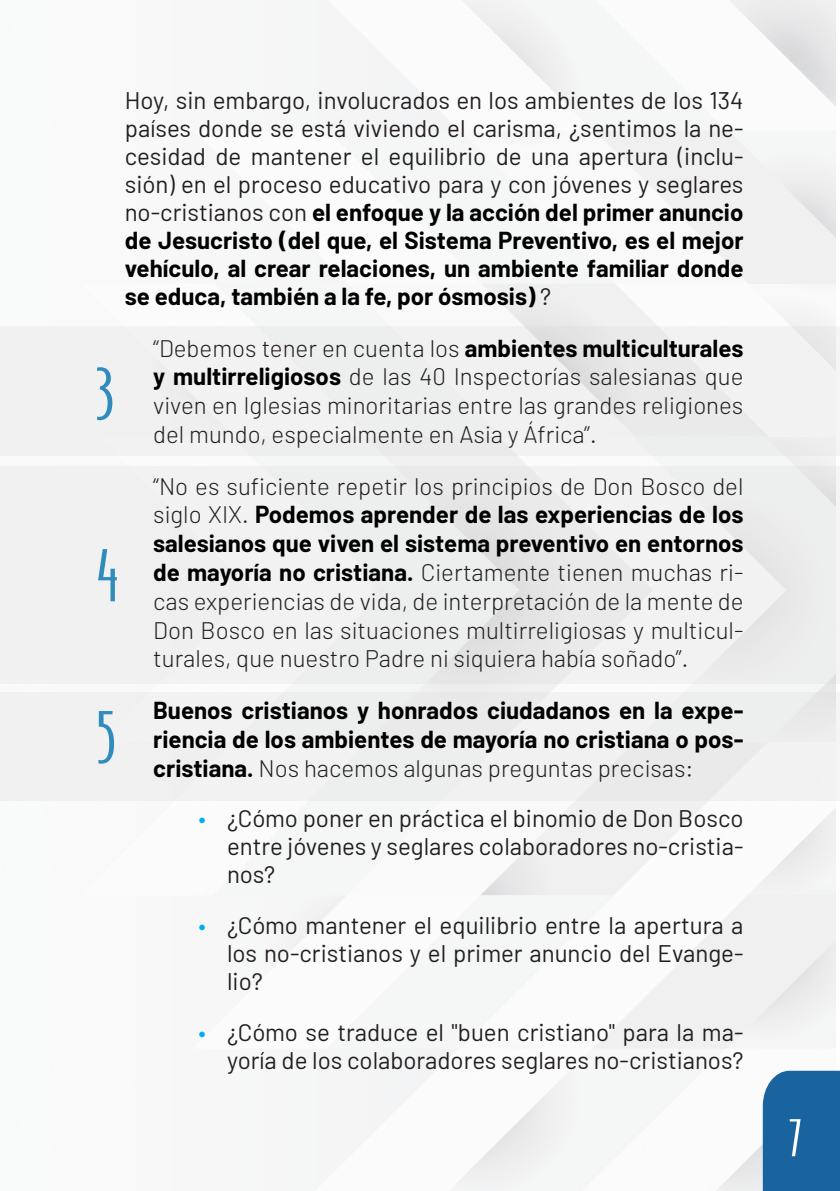
<style>
.page{position:relative;width:840px;height:1191px;background:#fff}
.page>*{position:absolute;margin:0;border:0;box-sizing:border-box;transform-origin:0 0}
.nummero{font:76px "Bodega Sans Light Smallcaps";color:#308cbd}
.t1{font:54px "Bodega Sans Light Smallcaps";color:#fff}
.Text{font:24px/28px "Barlow";color:#231f20;text-align:justify}
.tab{font:300 24px/28.8px "Barlow";color:#231f20;text-align:justify}
.tab-2{font:700 24px/28.8px "Barlow";color:#000;text-align:justify}
.s1{font-weight:700;color:#000}
.s2{font-weight:300;color:#231f20}
.s3{color:#00aeef}
</style>
<div class="page">
<div style="left:762px;top:1070px;width:77px;height:121px;background:#19639e"></div>
<div style="left:0;top:326px;width:839px;height:130px;background:#f1f1f1"></div>
<div style="left:0;top:465px;width:839px;height:218px;background:#f0f0f0"></div>
<div style="left:0;top:692px;width:839px;height:108px;background:#f1f1f1"></div>
<p class="nummero" style="left:96px;top:334px;width:20px">3</p>
<p class="nummero" style="left:96px;top:516px;width:23px">4</p>
<p class="nummero" style="left:96px;top:678px;width:22px">5</p>
<p class="Text" style="left:125px;top:85px;width:620px">Hoy, sin embargo, involucrados en los ambientes de los 134 países donde se está viviendo el carisma, ¿sentimos la ne&shy;cesidad de mantener el equilibrio de una apertura (inclu&shy;sión) en el proceso educativo para y con jóvenes y seglares no-cristianos con <span class="s1">el enfoque y la acción del primer anuncio de Jesucristo (del que, el Sistema Preventivo, es el mejor vehículo, al crear relaciones, un ambiente familiar donde se educa, también a la fe, por ósmosis)</span> ?</p>
<p class="tab" style="left:153px;top:333px;width:591px">“Debemos tener en cuenta los <span class="s1">ambientes multiculturales y multirreligiosos</span> de las 40 Inspectorías salesianas que viven en Iglesias minoritarias entre las grandes religiones del mundo, especialmente en Asia y África”.</p>
<p class="tab" style="left:153px;top:471px;width:591px">“No es suficiente repetir los principios de Don Bosco del siglo XIX. <span class="s1">Podemos aprender de las experiencias de los salesianos que viven el sistema preventivo en entornos de mayoría no cristiana.</span> Ciertamente tienen muchas ri&shy;cas experiencias de vida, de interpretación de la mente de Don Bosco en las situaciones multirreligiosas y multicul&shy;turales, que nuestro Padre ni siquiera había soñado”.</p>
<p class="tab-2" style="left:153px;top:694px;width:591px">Buenos cristianos y honrados ciudadanos en la expe&shy;riencia de los ambientes de mayoría no cristiana o pos&shy;cristiana. <span class="s2">Nos hacemos algunas preguntas precisas:</span></p>
<p class="Text" style="left:227px;top:802px;width:517px;text-indent:-28px"><span class="s3">•</span> ¿Cómo poner en práctica el binomio de Don Bosco entre jóvenes y seglares colaboradores no-cristia&shy;nos?</p>
<p class="Text" style="left:227px;top:909px;width:517px;text-indent:-28px"><span class="s3">•</span> ¿Cómo mantener el equilibrio entre la apertura a los no-cristianos y el primer anuncio del Evange&shy;lio?</p>
<p class="Text" style="left:198px;top:1016px;width:546px;text-align:right"><span class="s3">•</span> ¿Cómo se traduce el "buen cristiano" para la ma&shy;yoría de los colaboradores seglares no-cristianos?</p>
<h2 class="t1" style="left:789px;top:1095px;width:13px">7</h2>
</div>
